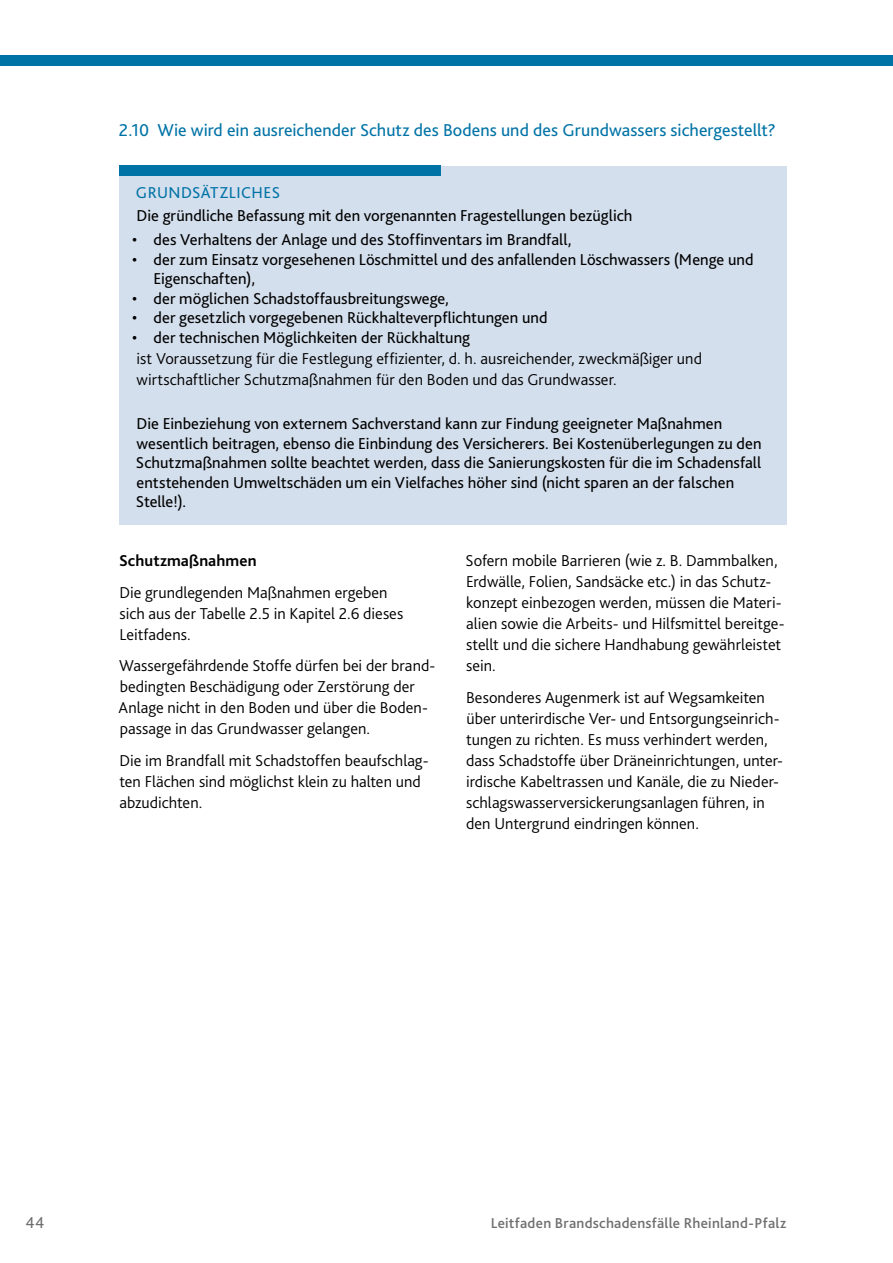
<style>
.page{position:relative;width:893px;height:1263px;background:#fff}
.page>*{position:absolute;margin:0;border:0;box-sizing:border-box;transform-origin:0 0}
.t1{font:18px "Bliss 2";letter-spacing:.005em;color:#0073a6}
.t2{font:300 16.5px/21px "Bliss 2";color:#000}
.t3{font:16.5px/19.5px "Bliss 2";color:#000}
.t4{font:700 16.5px "Bliss 2";letter-spacing:.01em;color:#000}
.t5{font:16.5px "Bliss 2";color:#0073a6}
.t6{font:16.5px "Bliss 2";color:#706f6f}
.t7{font:500 15px "Bliss 2";letter-spacing:.015em;color:#706f6f}
</style>
<div class="page">
<div style="left:0;top:55px;width:893px;height:11px;background:#0073a6"></div>
<div style="left:119px;top:166px;width:668px;height:358px;background:#d4dfed"></div>
<div style="left:119px;top:166px;width:321px;height:10px;background:#0073a6"></div>
<p class="t1" style="left:119px;top:119px;width:658px">2.10 Wie wird ein ausreichender Schutz des Bodens und des Grundwassers sichergestellt?</p>
<p class="t5" style="left:136px;top:182px;width:23px">Grundsätzliches</p>
<p class="t3" style="left:136px;top:206px;width:497px">Die gründliche Befassung mit den vorgenannten Fragestellungen bezüglich</p>
<p class="t3" style="left:132px;top:229px;width:441px">• des Verhaltens der Anlage und des Stoffinventars im Brandfall,</p>
<p class="t3" style="left:153px;top:249px;width:602px;text-indent:-21px">• der zum Einsatz vorgesehenen Löschmittel und des anfallenden Löschwassers (Menge und<br>Eigenschaften),</p>
<p class="t3" style="left:132px;top:288px;width:318px">• der möglichen Schadstoffausbreitungswege,</p>
<p class="t3" style="left:132px;top:307px;width:417px">• der gesetzlich vorgegebenen Rückhalteverpflichtungen und</p>
<p class="t3" style="left:132px;top:327px;width:339px">• der technischen Möglichkeiten der Rückhaltung</p>
<p class="t2" style="left:137px;top:347px;width:567px">ist Voraussetzung für die Festlegung effizienter, d. h. ausreichender, zweckmäßiger und wirtschaftlicher Schutzmaßnahmen für den Boden und das Grundwasser.</p>
<p class="t3" style="left:136px;top:414px;width:627px">Die Einbeziehung von externem Sachverstand kann zur Findung geeigneter Maßnahmen wesentlich beitragen, ebenso die Einbindung des Versicherers. Bei Kostenüberlegungen zu den Schutzmaßnahmen sollte beachtet werden, dass die Sanierungskosten für die im Schadensfall entstehenden Umweltschäden um ein Vielfaches höher sind (nicht sparen an der falschen Stelle!).</p>
<p class="t4" style="left:119px;top:551px;width:139px">Schutzmaßnahmen</p>
<p class="t2" style="left:119px;top:581px;width:285px">Die grundlegenden Maßnahmen ergeben sich aus der Tabelle 2.5 in Kapitel 2.6 dieses<br>Leitfadens.</p>
<p class="t2" style="left:119px;top:655px;width:318px">Wassergefährdende Stoffe dürfen bei der brand&shy;bedingten Beschädigung oder Zerstörung der Anlage nicht in den Boden und über die Boden&shy;passage in das Grundwasser gelangen.</p>
<p class="t2" style="left:119px;top:749px;width:311px">Die im Brandfall mit Schadstoffen beaufschlag&shy;ten Flächen sind möglichst klein zu halten und abzudichten.</p>
<p class="t2" style="left:465px;top:550px;width:321px">Sofern mobile Barrieren (wie z. B. Dammbalken, Erdwälle, Folien, Sandsäcke etc.) in das Schutz&shy;konzept einbezogen werden, müssen die Materi&shy;alien sowie die Arbeits- und H ilfsmittel bereitge&shy;stellt und die sichere Handhabung gewährleistet sein.</p>
<p class="t2" style="left:466px;top:686px;width:319px">Besonderes Augenmerk ist auf Wegsamkeiten über unterirdische Ver- und Entsorgungseinrich&shy;tungen zu richten. Es muss verhindert werden, dass Schadstoffe über Dräneinrichtungen, unter&shy;irdische Kabeltrassen und Kanäle, die zu N ieder&shy;schlagswasserversickerungsanlagen führen, in den Untergrund eindringen können.</p>
<p class="t6" style="left:26px;top:1212px;width:20px">44</p>
<p class="t7" style="left:491px;top:1214px;width:297px">Leitfaden Brandschadensfälle Rheinland-Pfalz</p>
</div>
